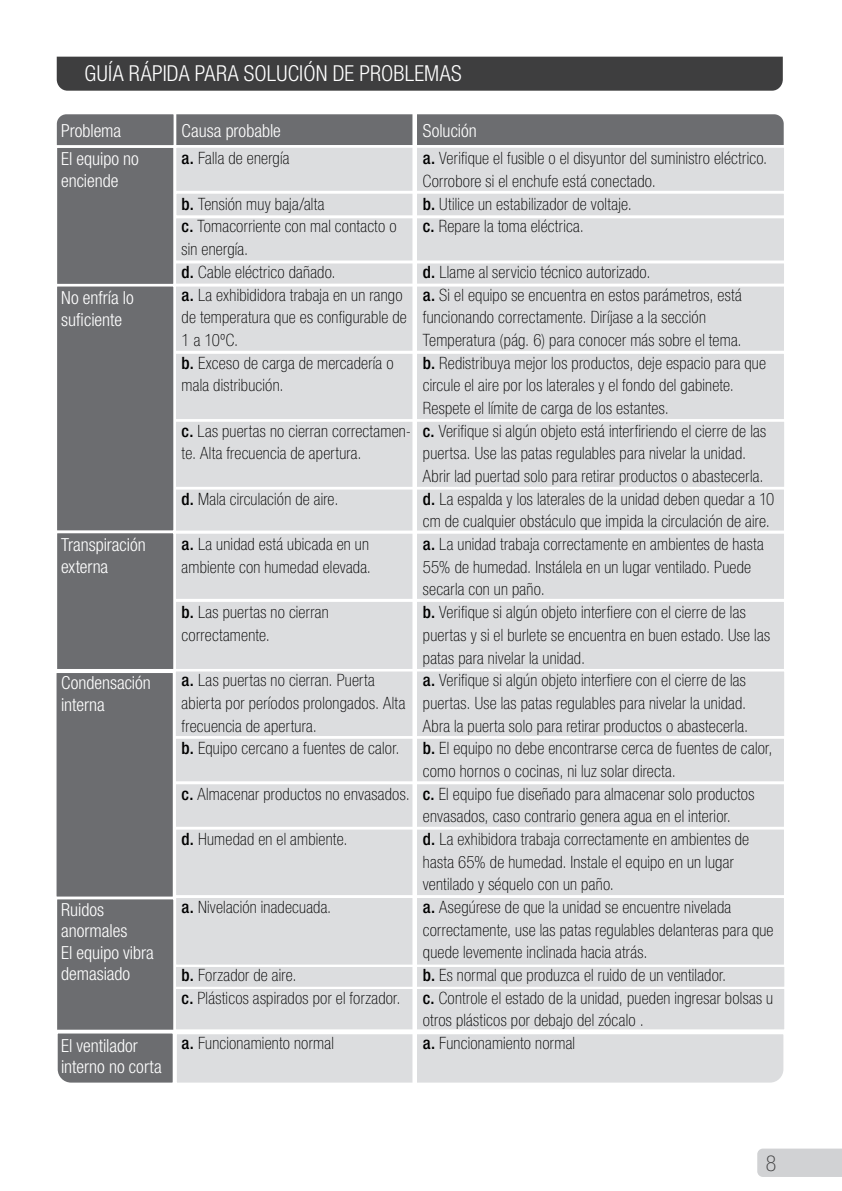
<style>
.page{position:relative;width:842px;height:1191px;background:#fff}
.page>*{position:absolute;margin:0;border:0;box-sizing:border-box;transform-origin:0 0}
.t1{font:300 condensed 22px "Helvetica Neue LT Pro";letter-spacing:.01em;color:#fff}
.t2{font:100 condensed 22px "Helvetica Neue LT Pro";color:#3e3e3f}
.t3{font:300 condensed 18px/21.6px "Helvetica Neue LT Pro";color:#fff}
.t4{font:100 condensed 17px/22.6px "Helvetica Neue LT Pro";letter-spacing:.015em;color:#000}
.s1{font-weight:500}
</style>
<div class="page">
<div style="left:57px;top:57px;width:726px;height:34px;background:#3e3e3f"></div>
<div style="left:757px;top:1148px;width:85px;height:29px;background:#d1d2d4"></div>
<div style="left:174px;top:145px;width:613px;height:49px;background:#dcdddf;border:3px solid #fff"></div>
<div style="left:174px;top:191px;width:613px;height:27px;background:#dcdddf;border:3px solid #fff"></div>
<div style="left:173px;top:216px;width:614px;height:47px;background:#dcdddf;border:3px solid #fff"></div>
<div style="left:173px;top:261px;width:614px;height:25px;background:#dcdddf;border:3px solid #fff"></div>
<div style="left:173px;top:284px;width:614px;height:69px;background:#dcdddf;border:3px solid #fff"></div>
<div style="left:173px;top:351px;width:614px;height:71px;background:#dcdddf;border:3px solid #fff"></div>
<div style="left:174px;top:419px;width:612px;height:70px;background:#dcdddf;border:2px solid #fff"></div>
<div style="left:173px;top:487px;width:614px;height:46px;background:#dcdddf;border:3px solid #fff"></div>
<div style="left:173px;top:531px;width:614px;height:70px;background:#dcdddf;border:3px solid #fff"></div>
<div style="left:173px;top:599px;width:614px;height:72px;background:#dcdddf;border:3px solid #fff"></div>
<div style="left:173px;top:669px;width:613px;height:69px;background:#dcdddf;border:2px solid #fff"></div>
<div style="left:173px;top:736px;width:614px;height:48px;background:#dcdddf;border:3px solid #fff"></div>
<div style="left:173px;top:781px;width:614px;height:48px;background:#dcdddf;border:3px solid #fff"></div>
<div style="left:173px;top:827px;width:614px;height:71px;background:#dcdddf;border:3px solid #fff"></div>
<div style="left:173px;top:895px;width:614px;height:72px;background:#dcdddf;border:3px solid #fff"></div>
<div style="left:174px;top:965px;width:612px;height:24px;background:#dcdddf;border:2px solid #fff"></div>
<div style="left:174px;top:986px;width:612px;height:45px;background:#dcdddf;border:2px solid #fff"></div>
<div style="left:54px;top:145px;width:122px;height:141px;background:#6c6d70;border:3px solid #fff"></div>
<div style="left:55px;top:284px;width:121px;height:249px;background:#6c6d70;border:3px solid #fff"></div>
<div style="left:54px;top:670px;width:121px;height:229px;background:#6c6d70;border:3px solid #fff"></div>
<div style="left:54px;top:896px;width:122px;height:137px;background:#6c6d70;border:3px solid #fff"></div>
<svg style="left:54px;top:1027px;width:732px;height:56px;background:#cfd0d2"></svg>
<div style="left:54px;top:530px;width:122px;height:141px;background:#6c6d70;border:3px solid #fff"></div>
<svg style="left:54px;top:114px;width:733px;height:35px;background:#7d7e81"></svg>
<hr style="left:414px;top:113px;width:3px;height:971px;background:#fff">
<hr style="left:412px;top:113px;width:3px;height:988px;background:#fff">
<p class="t1" style="left:85px;top:60px;width:379px">GUÍA RÁPIDA PARA SOLUCIÓN DE PROBLEMAS</p>
<p class="t3" style="left:61px;top:119px;width:62px">Problema</p>
<p class="t3" style="left:61px;top:148px;width:79px">El equipo no enciende</p>
<p class="t3" style="left:61px;top:287px;width:74px">No enfría lo suficiente</p>
<p class="t3" style="left:61px;top:534px;width:86px">Transpiración externa</p>
<p class="t3" style="left:61px;top:671px;width:91px">Condensación interna</p>
<p class="t3" style="left:61px;top:898px;width:94px">Ruidos anormales<br>El equipo vibra demasiado</p>
<p class="t3" style="left:61px;top:1034px;width:102px">El ventilador interno no corta</p>
<p class="t3" style="left:182px;top:119px;width:101px">Causa probable</p>
<p class="t4" style="left:182px;top:148px;width:109px"><span class="s1">a.</span> Falla de energía</p>
<p class="t4" style="left:182px;top:193px;width:227px"><span class="s1">b.</span> Tensión muy baja/alta<br><span class="s1">c.</span> Tomacorriente con mal contacto o sin energía.<br><span class="s1">d.</span> Cable eléctrico dañado.<br><span class="s1">a.</span> La exhibididora trabaja en un rango de temperatura que es configurable de<br>1 a 10ºC.<br><span class="s1">b.</span> Exceso de carga de mercadería o mala distribución.</p>
<p class="t4" style="left:182px;top:420px;width:231px"><span class="s1">c.</span> Las puertas no cierran correctamen&shy;te. Alta frecuencia de apertura.</p>
<p class="t4" style="left:182px;top:488px;width:158px"><span class="s1">d.</span> Mala circulación de aire.</p>
<p class="t4" style="left:182px;top:533px;width:191px"><span class="s1">a.</span> La unidad está ubicada en un ambiente con humedad elevada.</p>
<p class="t4" style="left:182px;top:601px;width:149px"><span class="s1">b.</span> Las puertas no cierran correctamente.</p>
<p class="t4" style="left:182px;top:669px;width:225px"><span class="s1">a.</span> Las puertas no cierran. Puerta abierta por períodos prolongados. Alta frecuencia de apertura.<br><span class="s1">b.</span> Equipo cercano a fuentes de calor.</p>
<p class="t4" style="left:182px;top:783px;width:230px"><span class="s1">c.</span> Almacenar productos no envasados.</p>
<p class="t4" style="left:182px;top:828px;width:167px"><span class="s1">d.</span> Humedad en el ambiente.</p>
<p class="t4" style="left:182px;top:896px;width:151px"><span class="s1">a.</span> Nivelación inadecuada.</p>
<p class="t4" style="left:182px;top:964px;width:220px"><span class="s1">b.</span> Forzador de aire.<br><span class="s1">c.</span> Plásticos aspirados por el forzador.</p>
<p class="t4" style="left:182px;top:1032px;width:154px"><span class="s1">a.</span> Funcionamiento normal</p>
<p class="t3" style="left:423px;top:119px;width:56px">Solución</p>
<p class="t4" style="left:423px;top:148px;width:346px"><span class="s1">a.</span> Verifique el fusible o el disyuntor del suministro eléctrico.<br>Corrobore si el enchufe está conectado.<br><span class="s1">b.</span> Utilice un estabilizador de voltaje.<br><span class="s1">c.</span> Repare la toma eléctrica.</p>
<p class="t4" style="left:423px;top:261px;width:353px"><span class="s1">d.</span> Llame al servicio técnico autorizado.<br><span class="s1">a.</span> Si el equipo se encuentra en estos parámetros, está funcionando correctamente. Diríjase a la sección Temperatura (pág. 6) para conocer más sobre el tema.<br><span class="s1">b.</span> Redistribuya mejor los productos, deje espacio para que circule el aire por los laterales y el fondo del gabinete.<br>Respete el límite de carga de los estantes.<br><span class="s1">c.</span> Verifique si algún objeto está interfiriendo el cierre de las puertsa. Use las patas regulables para nivelar la unidad.<br>Abrir lad puertad solo para retirar productos o abastecerla. <span class="s1">d.</span> La espalda y los laterales de la unidad deben quedar a 10 cm de cualquier obstáculo que impida la circulación de aire. <span class="s1">a.</span> La unidad trabaja correctamente en ambientes de hasta 55% de humedad. Instálela en un lugar ventilado. Puede secarla con un paño.<br><span class="s1">b.</span> Verifique si algún objeto interfiere con el cierre de las puertas y si el burlete se encuentra en buen estado. Use las patas para nivelar la unidad.<br><span class="s1">a.</span> Verifique si algún objeto interfiere con el cierre de las puertas. Use las patas regulables para nivelar la unidad.<br>Abra la puerta solo para retirar productos o abastecerla.<br><span class="s1">b.</span> El equipo no debe encontrarse cerca de fuentes de calor, como hornos o cocinas, ni luz solar directa.<br><span class="s1">c.</span> El equipo fue diseñado para almacenar solo productos envasados, caso contrario genera agua en el interior.<br><span class="s1">d.</span> La exhibidora trabaja correctamente en ambientes de hasta 65% de humedad. Instale el equipo en un lugar ventilado y séquelo con un paño.<br><span class="s1">a.</span> Asegúrese de que la unidad se encuentre nivelada correctamente, use las patas regulables delanteras para que quede levemente inclinada hacia atrás.<br><span class="s1">b.</span> Es normal que produzca el ruido de un ventilador.<br><span class="s1">c.</span> Controle el estado de la unidad, pueden ingresar bolsas u otros plásticos por debajo del zócalo .<br><span class="s1">a.</span> Funcionamiento normal</p>
<p class="t2" style="left:766px;top:1151px;width:12px">8</p>
</div>
